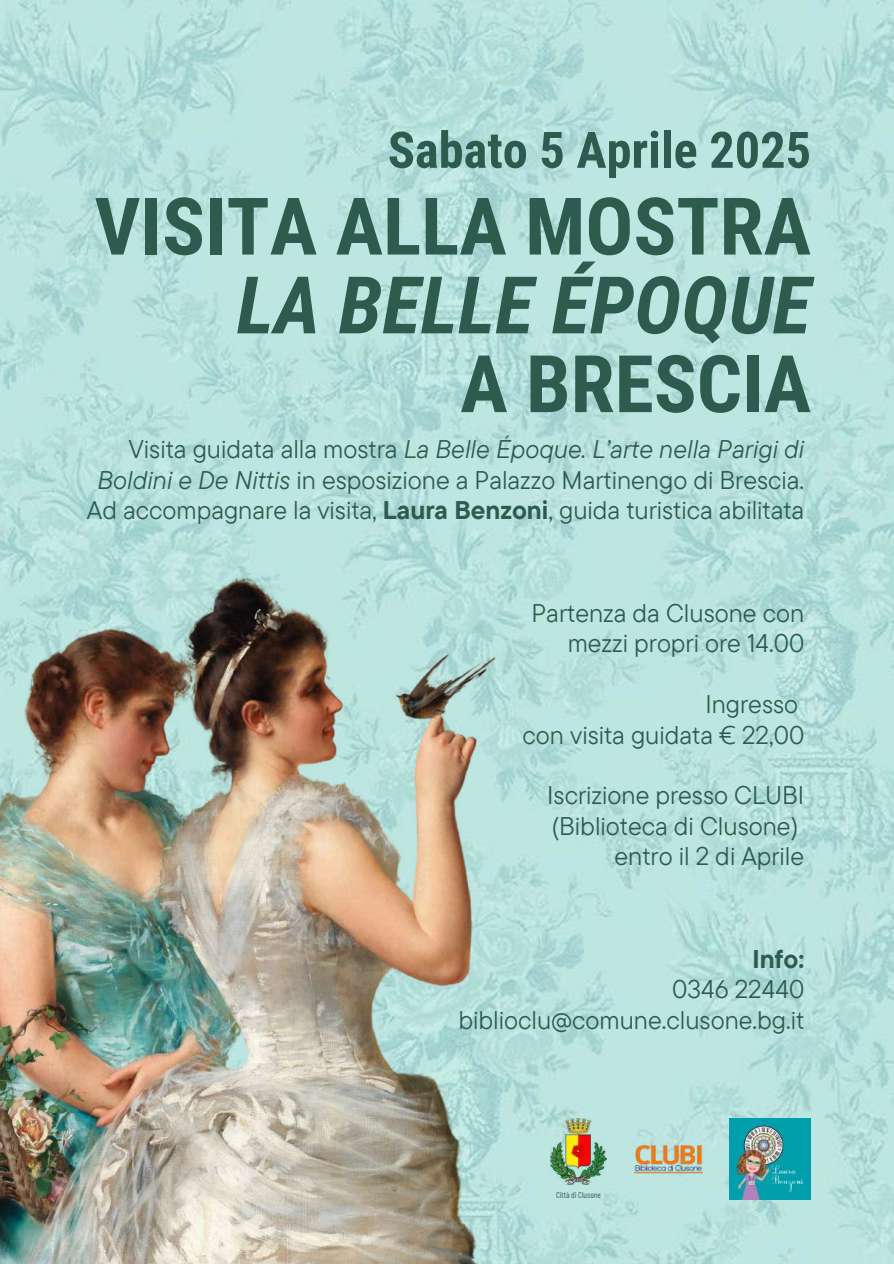
<style>
.page{position:relative;width:894px;height:1264px;background:#fff}
.page>*{position:absolute;margin:0;border:0;box-sizing:border-box;transform-origin:0 0}
.t1{font:700 79.5px "Roboto Condensed";color:#2d5c4f}
.t2{font:italic 700 79.5px "Roboto Condensed";color:#2d5c4f}
.t3{font:700 50.25px "Roboto Condensed";color:#2d5c4f}
.t4{font:25.5px/30.3px "TT Commons Pro";color:#2d5c4f;text-align:right}
.t5{font:700 25.5px "TT Commons Pro";color:#2d5c4f}
.t6{font:8.4px "Barlow Condensed";color:#355f53}
.s1{font-style:italic}
.s2{font-weight:700}
</style>
<div class="page">
<img style="left:0;top:0;width:893px;height:1263px">
<img style="left:634px;top:1142px;width:68px;height:33px">
<img style="left:0;top:487px;width:511px;height:776px">
<img style="left:729px;top:1118px;width:81px;height:81px">
<img style="left:550px;top:1118px;width:56px;height:66px">
<h2 class="t3" style="left:387px;top:121px;width:424px">Sabato 5 Aprile 2025</h2>
<h1 class="t1" style="left:94px;top:181px;width:717px">VISITA ALLA MOSTRA</h1>
<h1 class="t2" style="left:237px;top:259px;width:575px">LA BELLE ÉPOQUE</h1>
<h1 class="t1" style="left:460px;top:338px;width:352px">A BRESCIA</h1>
<p class="t4" style="left:87px;top:433px;width:718px">Visita guidata alla mostra <span class="s1">La Belle Époque. L’arte nella Parigi di<br>Boldini e De Nittis</span> in esposizione a Palazzo Martinengo di Brescia.<br>Ad accompagnare la visita, <span class="s2">Laura Benzoni</span>, guida turistica abilitata</p>
<p class="t4" style="left:531px;top:597px;width:274px">Partenza da Clusone con mezzi propri ore 14.00</p>
<p class="t4" style="left:522px;top:688px;width:283px">Ingresso<br>con visita guidata € 22,00</p>
<p class="t4" style="left:547px;top:779px;width:258px">Iscrizione presso CLUBI (Biblioteca di Clusone) entro il 2 di Aprile</p>
<p class="t5" style="left:752px;top:942px;width:53px">Info:</p>
<p class="t4" style="left:458px;top:973px;width:347px">0346 22440 biblioclu@comune.clusone.bg.it</p>
<p class="t6" style="left:556px;top:1189px;width:46px">Città di Clusone</p>
</div>
